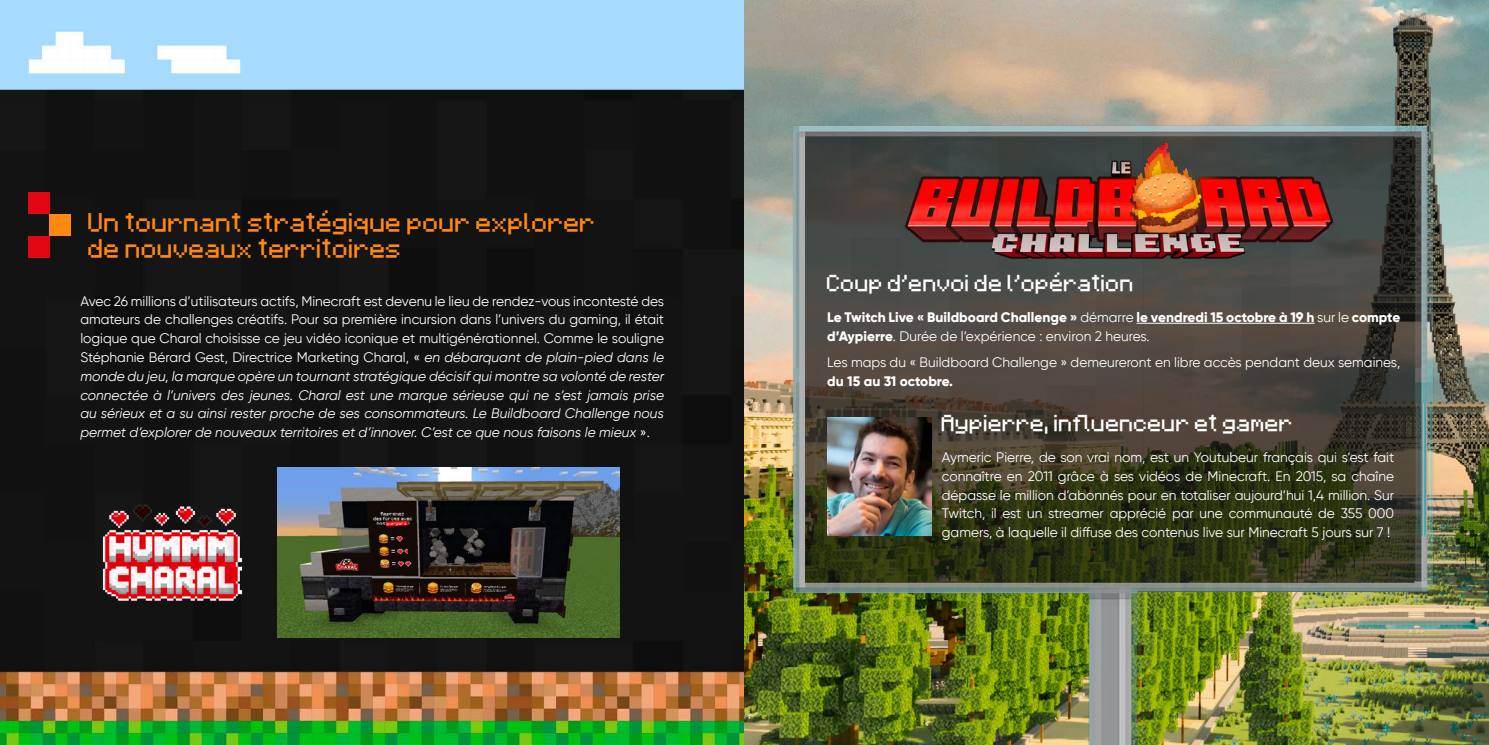
<style>
.page{position:relative;width:1489px;height:745px;background:#fff}
.page>*{position:absolute;margin:0;border:0;box-sizing:border-box;transform-origin:0 0}
.t1{font:21.25px/25.5px "Minecraftia";color:#ff8812}
.t2{font:18.75px "Minecraftia";color:#fff}
.t3{font:italic 13.75px/18.8px "Gilroy";color:#fff;text-align:justify}
.t4{font:13.75px/18.8px "Gilroy";color:#fff;text-align:justify}
.t5{font:800 13.75px/18.8px "Gilroy";color:#fff}
.s1{font-style:normal}
.s2{font-weight:400}
</style>
<div class="page">
<img style="left:0;top:0;width:744px;height:744px">
<img style="left:744px;top:0;width:744px;height:90px">
<img style="left:739px;top:90px;width:749px;height:654px">
<hr style="left:1136px;top:323px;width:178px;height:1px;background:#fff">
<img style="left:862px;top:131px;width:513px;height:155px">
<div style="left:28px;top:193px;width:22px;height:21px;background:#e30613"></div>
<div style="left:50px;top:214px;width:21px;height:21px;background:#ff8812"></div>
<div style="left:28px;top:236px;width:22px;height:21px;background:#e30613"></div>
<img style="left:277px;top:467px;width:342px;height:170px">
<img style="left:827px;top:417px;width:104px;height:118px">
<img style="left:94px;top:474px;width:156px;height:156px">
<h1 class="t1" style="left:89px;top:225px;width:509px">Un tournant stratégique pour explorer de nouveaux territoires</h1>
<p class="t3" style="left:80px;top:291px;width:585px"><span class="s1">Avec 26 millions d’utilisateurs actifs, Minecraft est devenu le lieu de rendez-vous incontesté des amateurs de challenges créatifs. Pour sa première incursion dans l’univers du gaming, il était logique que Charal choisisse ce jeu vidéo iconique et multigénérationnel. Comme le souligne Stéphanie Bérard Gest, Directrice Marketing Charal, «</span> en débarquant de plain-pied dans le monde du jeu, la marque opère un tournant stratégique décisif qui montre sa volonté de rester connectée à l’univers des jeunes. Charal est une marque sérieuse qui ne s’est jamais prise au sérieux et a su ainsi rester proche de ses consommateurs. Le Buildboard Challenge nous permet d’explorer de nouveaux territoires et d’innover. C’est ce que nous faisons le mieux <span class="s1">».</span></p>
<h2 class="t2" style="left:827px;top:286px;width:309px">Coup d’envoi de l’opération</h2>
<p class="t5" style="left:827px;top:308px;width:574px">Le Twitch Live « Buildboard Challenge » <span class="s2">démarre</span> le vendredi 15 octobre à 19 h <span class="s2">sur le</span> compte d’Aypierre<span class="s2">. Durée de l’expérience : environ 2 heures.</span></p>
<p class="t4" style="left:827px;top:352px;width:574px">Les maps du « Buildboard Challenge » demeureront en libre accès pendant deux semaines,</p>
<p class="t5" style="left:827px;top:371px;width:127px">du 15 au 31 octobre.</p>
<h2 class="t2" style="left:941px;top:425px;width:353px">Aypierre, influenceur et gamer</h2>
<p class="t4" style="left:941px;top:447px;width:454px">Aymeric Pierre, de son vrai nom, est un Youtubeur français qui s’est fait connaître en 2011 grâce à ses vidéos de Minecraft. En 2015, sa chaîne dépasse le million d’abonnés pour en totaliser aujourd’hui 1,4 million. Sur Twitch, il est un streamer apprécié par une communauté de 355 000 gamers, à laquelle il diffuse des contenus live sur Minecraft 5 jours sur 7 !</p>
</div>
